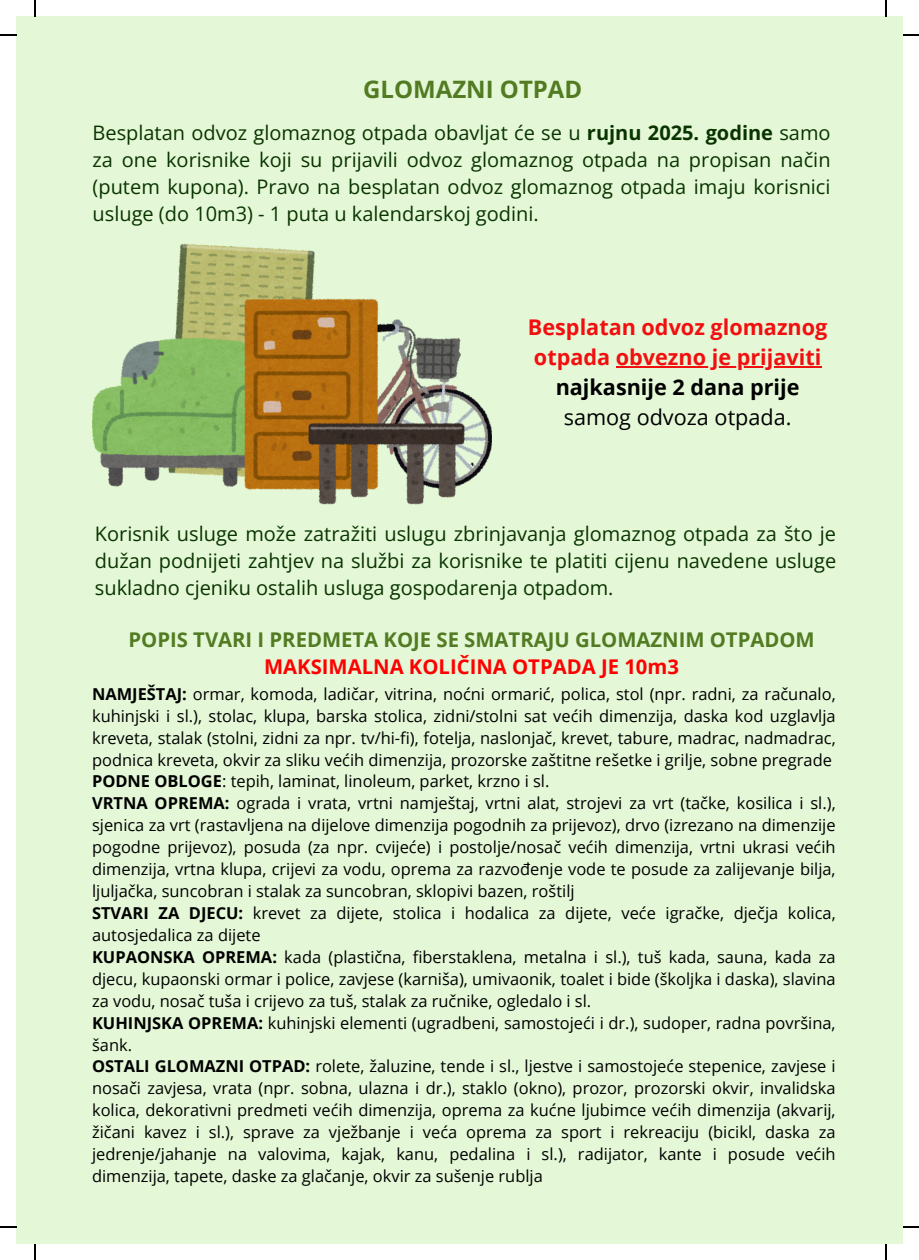
<style>
.page{position:relative;width:919px;height:1260px;background:#fff}
.page>*{position:absolute;margin:0;border:0;box-sizing:border-box;transform-origin:0 0}
.t1{font:700 24px "Open Sans";color:#527b22}
.t2{font:700 21.6px/30px "Open Sans";color:#f20f10}
.t3{font:700 21.6px/30px "Open Sans";color:#000;text-align:center}
.t4{font:700 20.2px/27px "Open Sans";color:#527b22;text-align:center}
.t5{font:20px/27px "Open Sans";color:#093400;text-align:justify}
.t6{font:16.4px/22px "Open Sans";color:#000;text-align:justify}
.s1{font-weight:700}
.s2{font-weight:400}
.s3{color:#f00}
</style>
<div class="page">
<div style="left:16px;top:16px;width:887px;height:1228px;background:#e4f8d7"></div>
<img style="left:92px;top:243px;width:399px;height:261px">
<hr style="left:616px;top:366px;width:205px;height:1px;background:#f20f10">
<svg style="left:34px;top:0;width:2px;height:16px"></svg>
<svg style="left:0;top:34px;width:16px;height:2px"></svg>
<svg style="left:885px;top:0;width:1px;height:16px"></svg>
<svg style="left:903px;top:34px;width:16px;height:2px"></svg>
<svg style="left:34px;top:1244px;width:2px;height:15px"></svg>
<svg style="left:0;top:1226px;width:16px;height:1px"></svg>
<svg style="left:885px;top:1244px;width:1px;height:15px"></svg>
<svg style="left:903px;top:1226px;width:16px;height:1px"></svg>
<p class="t1" style="left:363px;top:72px;width:220px">GLOMAZNI OTPAD</p>
<p class="t5" style="left:93px;top:119px;width:739px">Besplatan odvoz glomaznog otpada obavljat će se u <span class="s1">rujnu 2025. godine</span> samo za one korisnike koji su prijavili odvoz glomaznog otpada na propisan način (putem kupona). Pravo na besplatan odvoz glomaznog otpada imaju korisnici usluge (do 10m3) - 1 puta u kalendarskoj godini.</p>
<p class="t2" style="left:528px;top:311px;width:301px">Besplatan odvoz glomaznog otpada obvezno je prijaviti</p>
<p class="t3" style="left:555px;top:371px;width:245px">najkasnije 2 dana prije <span class="s2">samog odvoza otpada.</span></p>
<p class="t5" style="left:95px;top:519px;width:742px">Korisnik usluge može zatražiti uslugu zbrinjavanja glomaznog otpada za što je dužan podnijeti zahtjev na službi za korisnike te platiti cijenu navedene usluge sukladno cjeniku ostalih usluga gospodarenja otpadom.</p>
<h1 class="t4" style="left:128px;top:626px;width:687px">POPIS TVARI I PREDMETA KOJE SE SMATRAJU GLOMAZNIM OTPADOM<br><span class="s3">MAKSIMALNA KOLIČINA OTPADA JE 10m3</span></h1>
<h4 class="t6" style="left:92px;top:682px;width:745px"><span class="s1">NAMJEŠTAJ:</span> ormar, komoda, ladičar, vitrina, noćni ormarić, polica, stol (npr. radni, za računalo, kuhinjski i sl.), stolac, klupa, barska stolica, zidni/stolni sat većih dimenzija, daska kod uzglavlja kreveta, stalak (stolni, zidni za npr. tv/hi-fi), fotelja, naslonjač, krevet, tabure, madrac, nadmadrac, podnica kreveta, okvir za sliku većih dimenzija, prozorske zaštitne rešetke i grilje, sobne pregrade</h4>
<p class="t6" style="left:92px;top:770px;width:459px"><span class="s1">PODNE OBLOGE</span>: tepih, laminat, linoleum, parket, krzno i sl.</p>
<h2 class="t6" style="left:92px;top:791px;width:745px"><span class="s1">VRTNA OPREMA:</span> ograda i vrata, vrtni namještaj, vrtni alat, strojevi za vrt (tačke, kosilica i sl.), sjenica za vrt (rastavljena na dijelove dimenzija pogodnih za prijevoz), drvo (izrezano na dimenzije pogodne prijevoz), posuda (za npr. cvijeće) i postolje/nosač većih dimenzija, vrtni ukrasi većih dimenzija, vrtna klupa, crijevi za vodu, oprema za razvođenje vode te posude za zalijevanje bilja, ljuljačka, suncobran i stalak za suncobran, sklopivi bazen, roštilj</h2>
<h4 class="t6" style="left:92px;top:901px;width:745px"><span class="s1">STVARI ZA DJECU:</span> krevet za dijete, stolica i hodalica za dijete, veće igračke, dječja kolica, autosjedalica za dijete</h4>
<h3 class="t6" style="left:92px;top:945px;width:745px"><span class="s1">KUPAONSKA OPREMA:</span> kada (plastična, fiberstaklena, metalna i sl.), tuš kada, sauna, kada za djecu, kupaonski ormar i police, zavjese (karniša), umivaonik, toalet i bide (školjka i daska), slavina za vodu, nosač tuša i crijevo za tuš, stalak za ručnike, ogledalo i sl.</h3>
<p class="t6" style="left:92px;top:1010px;width:745px"><span class="s1">KUHINJSKA OPREMA:</span> kuhinjski elementi (ugradbeni, samostojeći i dr.), sudoper, radna površina, šank.</p>
<p class="t6" style="left:92px;top:1054px;width:745px"><span class="s1">OSTALI GLOMAZNI OTPAD:</span> rolete, žaluzine, tende i sl., ljestve i samostojeće stepenice, zavjese i nosači zavjesa, vrata (npr. sobna, ulazna i dr.), staklo (okno), prozor, prozorski okvir, invalidska kolica, dekorativni predmeti većih dimenzija, oprema za kućne ljubimce većih dimenzija (akvarij, žičani kavez i sl.), sprave za vježbanje i veća oprema za sport i rekreaciju (bicikl, daska za jedrenje/jahanje na valovima, kajak, kanu, pedalina i sl.), radijator, kante i posude većih dimenzija, tapete, daske za glačanje, okvir za sušenje rublja</p>
</div>
